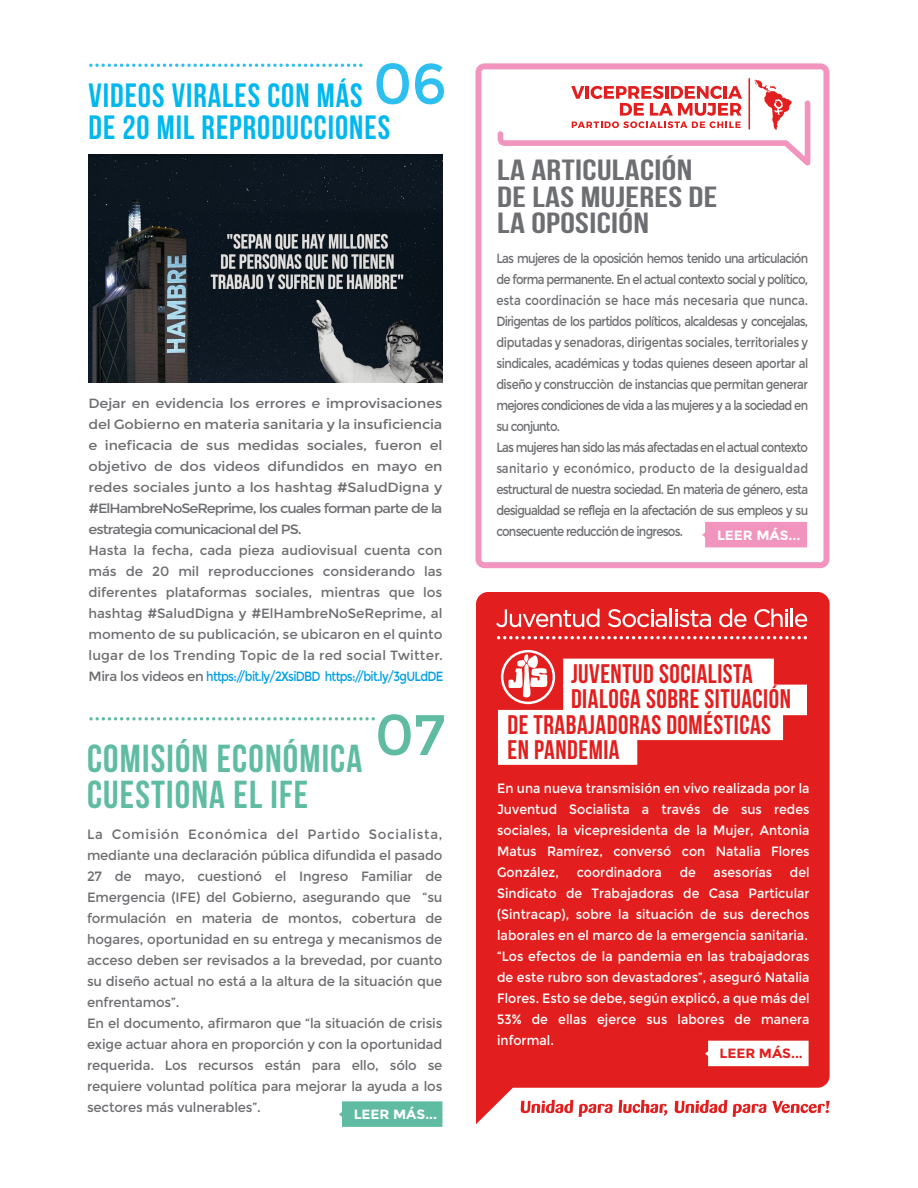
<style>
.page{position:relative;width:918px;height:1188px;background:#fff}
.page>*{position:absolute;margin:0;border:0;box-sizing:border-box;transform-origin:0 0}
.t1{font:57px "Montserrat";color:#5fbca2}
.t2{font:57px "Montserrat";color:#00b2eb}
.t3{font:39px/36.3px "Bebas Neue";letter-spacing:.03em;color:#5fbca2}
.t4{font:33.6px/31.5px "Bebas Neue";letter-spacing:.03em;color:#00b8ee}
.t5{font:29.25px/26.4px "Bebas Neue";letter-spacing:.01em;color:#6d6e71;scale:1.25 1}
.t6{font:26.85px "Bebas Neue";letter-spacing:.02em;color:#e21f1e}
.t7{font:13.5px/21px "Montserrat";letter-spacing:-.01em;color:#6d6e71}
.t8{font:13.5px/21px "Montserrat";letter-spacing:.005em;color:#fff;text-align:justify;scale:.93 1}
.t9{font:13.35px/21px "Montserrat";letter-spacing:-.065em;color:#6d6e71;scale:.87 1}
.t10{font:13.35px/21px "Montserrat";letter-spacing:-.01em;color:#6d6e71;scale:1.08 1}
.t11{font:700 13.35px "Montserrat";letter-spacing:-.005em;color:#fff;scale:1.04 1}
.t12{font:700 13.35px "Montserrat";letter-spacing:-.005em;color:#e21f1e;scale:1.04 1}
.s1{color:#009fe3}
</style>
<div class="page">
<svg style="left:476px;top:592px;width:354px;height:532px;background:#e32d2c"></svg>
<svg style="left:496px;top:609px;width:103px;height:18px"></svg>
<svg style="left:608px;top:609px;width:103px;height:18px"></svg>
<svg style="left:719px;top:609px;width:28px;height:18px"></svg>
<svg style="left:754px;top:609px;width:33px;height:18px"></svg>
<hr style="left:790px;top:609px;width:3px;height:18px;background:#fff">
<svg style="left:795px;top:614px;width:12px;height:13px"></svg>
<svg style="left:521px;top:1100px;width:52px;height:13px"></svg>
<svg style="left:579px;top:1104px;width:34px;height:13px"></svg>
<svg style="left:619px;top:1100px;width:48px;height:16px"></svg>
<svg style="left:675px;top:1100px;width:52px;height:13px"></svg>
<svg style="left:733px;top:1101px;width:97px;height:16px"></svg>
<svg style="left:497px;top:636px;width:310px;height:3px"></svg>
<svg style="left:705px;top:1041px;width:104px;height:25px"></svg>
<svg style="left:89px;top:717px;width:286px;height:4px"></svg>
<svg style="left:475px;top:63px;width:354px;height:505px"></svg>
<div style="left:702px;top:522px;width:105px;height:25px;background:#f195be"></div>
<svg style="left:339px;top:1101px;width:103px;height:26px;background:#66bea6"></svg>
<svg style="left:89px;top:64px;width:274px;height:3px"></svg>
<svg style="left:498px;top:650px;width:309px;height:115px"></svg>
<img style="left:89px;top:155px;width:353px;height:228px">
<h1 class="t2" style="left:373px;top:51px;width:75px">06</h1>
<h3 class="t4" style="left:88px;top:79px;width:303px">VIDEOS VIRALES CON MÁS<br>DE 20 MIL REPRODUCCIONES</h3>
<p class="t10" style="left:88px;top:393px;width:330px">Dejar en evidencia los errores e improvisaciones del Gobierno en materia sanitaria y la insuficiencia e ineficacia de sus medidas sociales, fueron el objetivo de dos videos difundidos en mayo en redes sociales junto a los hashtag #SaludDigna y #ElHambreNoSeReprime, los cuales forman parte de la estrategia comunicacional del PS.<br>Hasta la fecha, cada pieza audiovisual cuenta con más de 20 mil reproducciones considerando las diferentes plataformas sociales, mientras que los hashtag #SaludDigna y #ElHambreNoSeReprime, al momento de su publicación, se ubicaron en el quinto lugar de los Trending Topic de la red social Twitter.<br>Mira los videos en <span class="s1">https://bit.ly/2XsiDBD https://bit.ly/3gULdDE</span></p>
<h1 class="t1" style="left:375px;top:702px;width:72px">07</h1>
<h2 class="t3" style="left:87px;top:740px;width:277px">COMISIÓN ECONÓMICA<br>CUESTIONA EL IFE</h2>
<p class="t7" style="left:87px;top:824px;width:357px">La Comisión Económica del Partido Socialista, mediante una declaración pública difundida el pasado 27 de mayo, cuestionó el Ingreso Familiar de Emergencia (IFE) del Gobierno, asegurando que “su formulación en materia de montos, cobertura de hogares, oportunidad en su entrega y mecanismos de acceso deben ser revisados a la brevedad, por cuanto su diseño actual no está a la altura de la situación que enfrentamos”.<br>En el documento, afirmaron que “la situación de crisis exige actuar ahora en proporción y con la oportunidad requerida. Los recursos están para ello, sólo se requiere voluntad política para mejorar la ayuda a los sectores más vulnerables”.</p>
<p class="t11" style="left:354px;top:1107px;width:82px">LEER MÁS...</p>
<h3 class="t5" style="left:497px;top:157px;width:178px">LA ARTICULACIÓN<br>DE LAS MUJERES DE<br>LA OPOSICIÓN</h3>
<p class="t9" style="left:496px;top:248px;width:360px">Las mujeres de la oposición hemos tenido una articulación de forma permanente. En el actual contexto social y político, esta coordinación se hace más necesaria que nunca.<br>Dirigentas de los partidos políticos, alcaldesas y concejalas, diputadas y senadoras, dirigentas sociales, territoriales y sindicales, académicas y todas quienes deseen aportar al diseño y construcciòn de instancias que permitan generar mejores condiciones de vida a las mujeres y a la sociedad en su conjunto.<br>Las mujeres han sido las más afectadas en el actual contexto sanitario y económico, producto de la desigualdad estructural de nuestra sociedad. En materia de género, esta desigualdad se refleja en la afectación de sus empleos y su consecuente reducción de ingresos.</p>
<p class="t11" style="left:717px;top:527px;width:82px">LEER MÁS...</p>
<h3 class="t6" style="left:571px;top:659px;width:183px">JUVENTUD SOCIALISTA</h3>
<h3 class="t6" style="left:571px;top:684px;width:222px">DIALOGA SOBRE SITUACIÓN</h3>
<h3 class="t6" style="left:507px;top:710px;width:265px">DE TRABAJADORAS DOMÉSTICAS</h3>
<h3 class="t6" style="left:507px;top:735px;width:114px">EN PANDEMIA</h3>
<p class="t8" style="left:497px;top:778px;width:338px">En una nueva transmisión en vivo realizada por la Juventud Socialista a través de sus redes sociales, la vicepresidenta de la Mujer, Antonia Matus Ramírez, conversó con Natalia Flores González,</p>
<p class="t8" style="left:577px;top:862px;width:93px">coordinadora</p>
<p class="t8" style="left:680px;top:862px;width:19px">de</p>
<p class="t8" style="left:714px;top:862px;width:64px">asesorías</p>
<p class="t8" style="left:497px;top:862px;width:338px;text-align:left;text-indent:293px">del Sindicato de Trabajadoras de Casa Particular (Sintracap), sobre la situación de sus derechos laborales en el marco de la emergencia sanitaria. “Los efectos de la pandemia en las trabajadoras de este rubro son devastadores”, aseguró Natalia Flores. Esto se debe, según explicó, a que más del 53% de ellas ejerce sus labores de manera informal.</p>
<p class="t12" style="left:720px;top:1046px;width:82px">LEER MÁS...</p>
</div>
